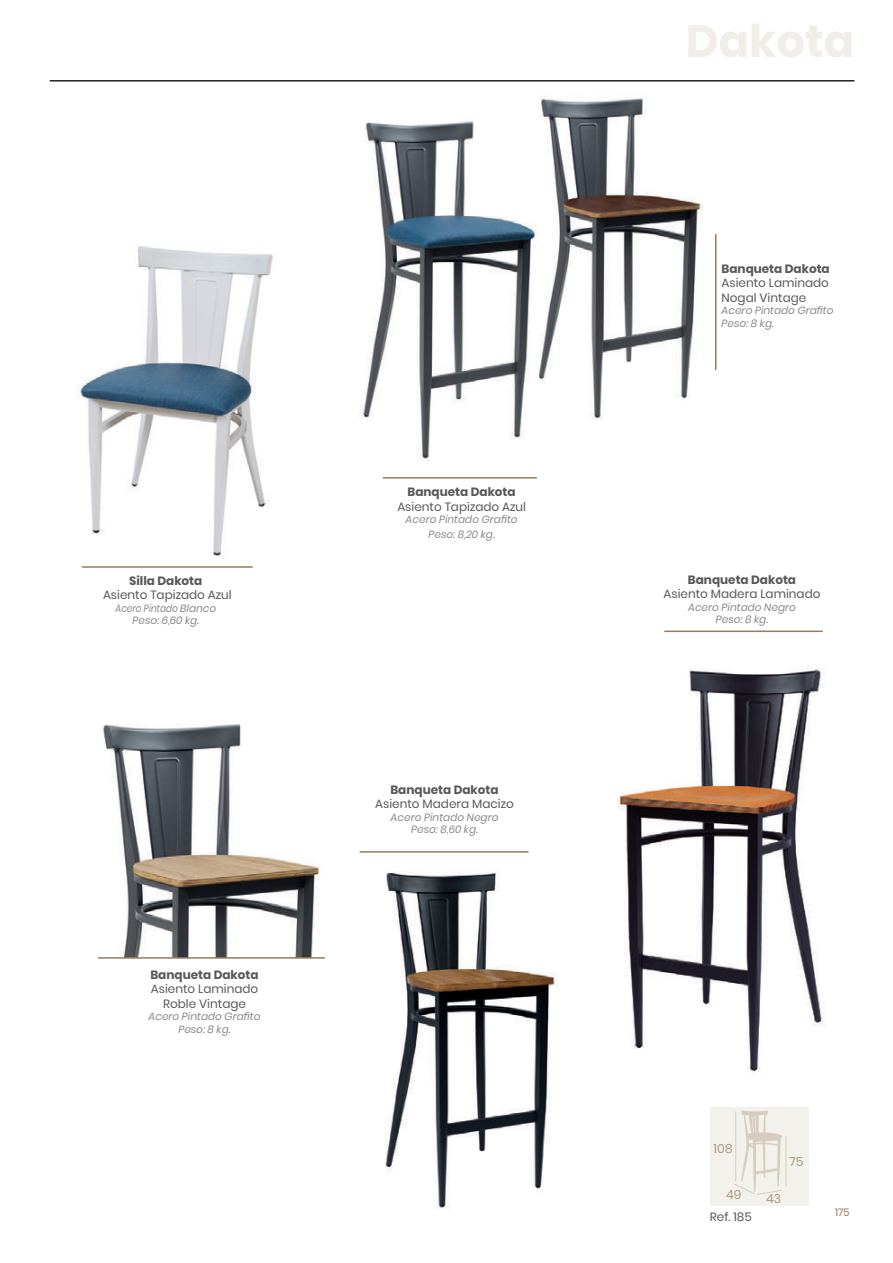
<style>
.page{position:relative;width:893px;height:1263px;background:#fff}
.page>*{position:absolute;margin:0;border:0;box-sizing:border-box;transform-origin:0 0}
.t1{font:700 45px "Poppins";color:#f1ede8}
.t2{font:12.6px "Poppins";color:#ae9b7f}
.t3{font:12px/14.4px "Poppins";color:#57585a;text-align:center}
.t4{font:700 12px "Poppins";color:#57585a}
.t5{font:italic 10.5px/12.6px "Poppins";color:#87898c;text-align:center}
.t6{font:italic 10.5px/12.6px "Poppins";color:#87898c;text-align:center;scale:.85 1}
.t7{font:10.5px "Poppins";color:#967d5a}
</style>
<div class="page">
<hr style="left:50px;top:80px;width:804px;height:2px;background:#231f20">
<img style="left:76px;top:246px;width:197px;height:311px">
<hr style="left:82px;top:566px;width:170px;height:2px;background:#967d5a">
<img style="left:617px;top:668px;width:208px;height:404px">
<img style="left:539px;top:95px;width:165px;height:325px">
<img style="left:103px;top:724px;width:217px;height:233px">
<img style="left:385px;top:871px;width:173px;height:338px">
<img style="left:359px;top:121px;width:179px;height:339px">
<hr style="left:360px;top:851px;width:168px;height:2px;background:#967d5a">
<hr style="left:665px;top:630px;width:157px;height:2px;background:#967d5a">
<hr style="left:99px;top:957px;width:225px;height:2px;background:#967d5a">
<hr style="left:383px;top:477px;width:153px;height:2px;background:#967d5a">
<hr style="left:715px;top:234px;width:1px;height:135px;background:#967d5a">
<div style="left:710px;top:1107px;width:99px;height:99px;background:#f3f1ec"></div>
<hr style="left:786px;top:1136px;width:1px;height:50px;background:#d7cdbe">
<svg style="left:734px;top:1110px;width:48px;height:85px"></svg>
<p class="t4" style="left:129px;top:573px;width:75px">Silla Dakota</p>
<p class="t3" style="left:103px;top:588px;width:130px">Asiento Tapizado Azul</p>
<p class="t6" style="left:116px;top:602px;width:120px">Acero Pintado Blanco<br>Peso: 6,60 kg.</p>
<p class="t4" style="left:150px;top:968px;width:110px">Banqueta Dakota</p>
<p class="t3" style="left:151px;top:982px;width:109px">Asiento Laminado<br>Roble Vintage</p>
<p class="t5" style="left:149px;top:1010px;width:114px">Acero Pintado Grafito<br>Peso: 8 kg.</p>
<p class="t4" style="left:408px;top:485px;width:110px">Banqueta Dakota</p>
<p class="t3" style="left:397px;top:499px;width:130px">Asiento Tapizado Azul</p>
<p class="t5" style="left:406px;top:512px;width:114px;line-height:14.4px">Acero Pintado Grafito<br>Peso: 8,20 kg.</p>
<p class="t4" style="left:390px;top:783px;width:110px">Banqueta Dakota</p>
<p class="t3" style="left:375px;top:797px;width:140px">Asiento Madera Macizo</p>
<p class="t5" style="left:391px;top:811px;width:109px">Acero Pintado Negro<br>Peso: 8,60 kg.</p>
<h1 class="t1" style="left:686px;top:16px;width:170px">Dakota</h1>
<p class="t4" style="left:722px;top:262px;width:110px">Banqueta Dakota</p>
<p class="t3" style="left:722px;top:276px;width:109px;text-align:left">Asiento Laminado<br>Nogal Vintage</p>
<p class="t5" style="left:722px;top:304px;width:114px;text-align:left">Acero Pintado Grafito<br>Peso: 8 kg.</p>
<p class="t4" style="left:688px;top:573px;width:110px">Banqueta Dakota</p>
<p class="t3" style="left:663px;top:587px;width:158px">Asiento Madera Laminado</p>
<p class="t5" style="left:688px;top:601px;width:109px">Acero Pintado Negro<br>Peso: 8 kg.</p>
<p class="t2" style="left:714px;top:1141px;width:21px">108</p>
<p class="t2" style="left:790px;top:1154px;width:16px">75</p>
<p class="t2" style="left:726px;top:1188px;width:17px">49</p>
<p class="t2" style="left:766px;top:1191px;width:17px">43</p>
<p class="t3" style="left:710px;top:1210px;width:43px">Ref. 185</p>
<p class="t7" style="left:835px;top:1206px;width:16px">175</p>
</div>
